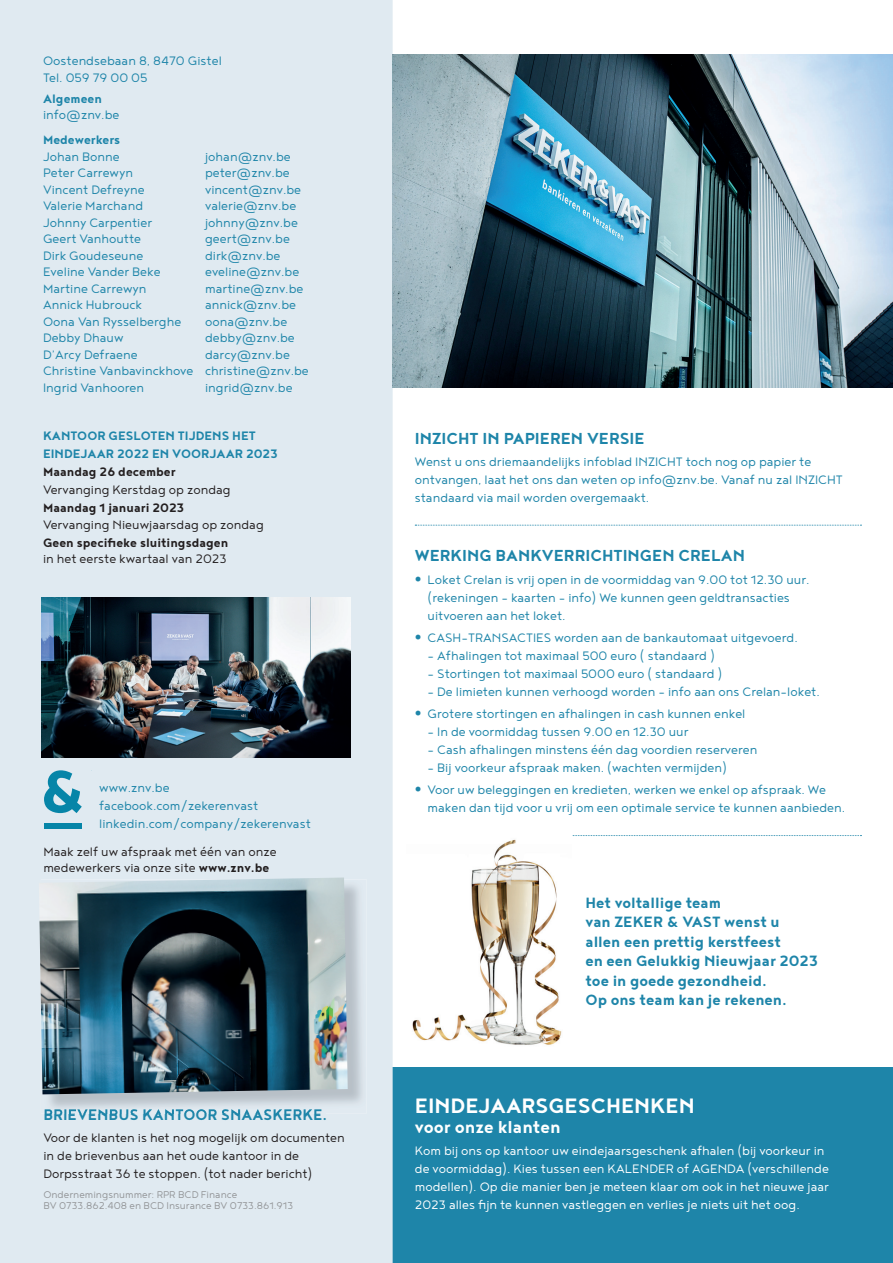
<style>
.page{position:relative;width:893px;height:1263px;background:#fff}
.page>*{position:absolute;margin:0;border:0;box-sizing:border-box;transform-origin:0 0}
.t1{font:700 25.5px "Noyh";color:#fff}
.t2{font:700 21px "Noyh";color:#fff}
.t3{font:700 19.5px "Noyh";color:#1e85a9}
.t4{font:700 18.15px/19.5px "Noyh";color:#1e85a9}
.t5{font:700 18px "Noyh";color:#1e85a9}
.t6{font:300 15px/18px "Noyh";color:#1e85a9}
.t7{font:300 15px/18px "Noyh";color:#231f20}
.t8{font:300 15px/18px "Noyh";color:#fff}
.t9{font:700 15px/18px "Noyh";color:#1e85a9}
.t10{font:700 15px "Noyh";color:#231f20}
.t11{font:300 12px/10.5px "Noyh";color:#939598}
.s1{font-weight:700}
.s2{font-family:"Helvetica";font-size:13.5px}
</style>
<div class="page">
<div style="left:393px;top:1067px;width:500px;height:196px;background:#1e85a9"></div>
<div style="left:0;top:0;width:393px;height:1263px;background:#e0eaf1"></div>
<div style="left:45px;top:1113px;width:281px;height:7px;background:#e0eaf1"></div>
<img style="left:393px;top:54px;width:500px;height:333px">
<svg style="left:572px;top:835px;width:289px;height:1px"></svg>
<svg style="left:415px;top:525px;width:446px;height:1px"></svg>
<svg style="left:44px;top:770px;width:38px;height:43px;background:#68b2c8"></svg>
<svg style="left:92px;top:770px;width:1px;height:58px"></svg>
<div style="left:44px;top:823px;width:38px;height:6px;background:#0685a8"></div>
<img style="left:41px;top:879px;width:326px;height:234px">
<img style="left:45px;top:1109px;width:281px;height:4px">
<img style="left:39px;top:877px;width:309px;height:217px">
<img style="left:42px;top:597px;width:309px;height:160px">
<img style="left:412px;top:839px;width:150px;height:206px">
<p class="t6" style="left:43px;top:52px;width:180px;line-height:16.5px">Oostendsebaan 8, 8470 Gistel<br>Tel. 059 79 00 05</p>
<p class="t9" style="left:43px;top:89px;width:60px">Algemeen</p>
<p class="t6" style="left:43px;top:105px;width:78px">info@znv.be</p>
<p class="t9" style="left:43px;top:130px;width:79px">Medewerkers</p>
<p class="t6" style="left:43px;top:147px;width:78px">Johan Bonne</p>
<p class="t6" style="left:205px;top:147px;width:87px">johan@znv.be</p>
<p class="t6" style="left:43px;top:163px;width:92px">Peter Carrewyn</p>
<p class="t6" style="left:205px;top:163px;width:86px">peter@znv.be</p>
<p class="t6" style="left:43px;top:180px;width:103px">Vincent Defreyne</p>
<p class="t6" style="left:205px;top:180px;width:98px">vincent@znv.be</p>
<p class="t6" style="left:43px;top:196px;width:102px">Valerie Marchand</p>
<p class="t6" style="left:205px;top:196px;width:93px">valerie@znv.be</p>
<p class="t6" style="left:43px;top:213px;width:111px">Johnny Carpentier</p>
<p class="t6" style="left:205px;top:213px;width:94px">johnny@znv.be</p>
<p class="t6" style="left:43px;top:229px;width:100px">Geert Vanhoutte</p>
<p class="t6" style="left:205px;top:229px;width:86px">geert@znv.be</p>
<p class="t6" style="left:43px;top:246px;width:102px">Dirk Goudeseune</p>
<p class="t6" style="left:205px;top:246px;width:77px">dirk@znv.be</p>
<p class="t6" style="left:43px;top:262px;width:119px">Eveline Vander Beke</p>
<p class="t6" style="left:205px;top:262px;width:96px">eveline@znv.be</p>
<p class="t6" style="left:43px;top:279px;width:105px">Martine Carrewyn</p>
<p class="t6" style="left:205px;top:279px;width:100px">martine@znv.be</p>
<p class="t6" style="left:43px;top:295px;width:101px">Annick Hubrouck</p>
<p class="t6" style="left:205px;top:295px;width:93px">annick@znv.be</p>
<p class="t6" style="left:43px;top:312px;width:140px">Oona Van Rysselberghe</p>
<p class="t6" style="left:205px;top:312px;width:84px">oona@znv.be</p>
<p class="t6" style="left:43px;top:328px;width:82px">Debby Dhauw</p>
<p class="t6" style="left:205px;top:328px;width:91px">debby@znv.be</p>
<p class="t6" style="left:43px;top:345px;width:96px">D’Arcy Defraene</p>
<p class="t6" style="left:43px;top:346px;width:267px;line-height:16.5px;text-indent:162px">darcy@znv.be<br>Christine Vanbavinckhove christine@znv.be<br>Ingrid Vanhooren</p>
<p class="t6" style="left:205px;top:378px;width:89px">ingrid@znv.be</p>
<p class="t9" style="left:43px;top:427px;width:236px">KANTOOR GESLOTEN TIJDENS HET<br>EINDEJAAR 2022 EN VOORJAAR 2023</p>
<p class="t10" style="left:43px;top:463px;width:134px">Maandag 26 december</p>
<p class="t7" style="left:43px;top:481px;width:189px">Vervanging Kerstdag op zondag</p>
<p class="t10" style="left:43px;top:499px;width:143px">Maandag 1 januari 2023</p>
<p class="t7" style="left:43px;top:515px;width:222px">Vervanging Nieuwjaarsdag op zondag</p>
<p class="t10" style="left:43px;top:534px;width:187px">Geen specifieke sluitingsdagen</p>
<p class="t7" style="left:43px;top:550px;width:185px">in het eerste kwartaal van 2023</p>
<p class="t6" style="left:99px;top:778px;width:213px">www.znv.be facebook.com/zekerenvast linkedin.com/company/zekerenvast</p>
<p class="t7" style="left:43px;top:842px;width:235px;line-height:16.5px">Maak zelf uw afspraak met één van onze medewerkers via onze site <span class="s1">www.znv.be</span></p>
<p class="t5" style="left:43px;top:1104px;width:285px">BRIEVENBUS KANTOOR SNAASKERKE.</p>
<p class="t7" style="left:43px;top:1128px;width:303px">Voor de klanten is het nog mogelijk om documenten in de brievenbus aan het oude kantoor in de<br>Dorpsstraat 36 te stoppen. (tot nader bericht)</p>
<p class="t11" style="left:43px;top:1189px;width:251px">Ondernemingsnummer: RPR BCD Finance<br>BV 0733.862.408 en BCD Insurance BV 0733.861.913</p>
<h3 class="t3" style="left:415px;top:427px;width:231px">INZICHT IN PAPIEREN VERSIE</h3>
<p class="t6" style="left:415px;top:452px;width:430px">Wenst u ons driemaandelijks infoblad INZICHT toch nog op papier te ontvangen, laat het ons dan weten op info@znv.be. Vanaf nu zal INZICHT standaard via mail worden overgemaakt.</p>
<h3 class="t3" style="left:415px;top:544px;width:332px">WERKING BANKVERRICHTINGEN CRELAN</h3>
<p class="t6" style="left:428px;top:570px;width:383px;text-indent:-13px"><span class="s2">•</span> Loket Crelan is vrij open in de voormiddag van 9.00 tot 12.30 uur. (rekeningen – kaarten – info) We kunnen geen geldtransacties uitvoeren aan het loket.</p>
<p class="t6" style="left:415px;top:628px;width:384px"><span class="s2">•</span> CASH-TRANSACTIES worden aan de bankautomaat uitgevoerd.</p>
<p class="t6" style="left:428px;top:646px;width:289px">- Afhalingen tot maximaal 500 euro ( standaard )</p>
<p class="t6" style="left:428px;top:664px;width:296px">- Stortingen tot maximaal 5000 euro ( standaard )</p>
<p class="t6" style="left:428px;top:682px;width:394px">- De limieten kunnen verhoogd worden – info aan ons Crelan-loket.</p>
<p class="t6" style="left:415px;top:704px;width:332px"><span class="s2">•</span> Grotere stortingen en afhalingen in cash kunnen enkel</p>
<p class="t6" style="left:428px;top:722px;width:262px">- In de voormiddag tussen 9.00 en 12.30 uur</p>
<p class="t6" style="left:428px;top:740px;width:331px">- Cash afhalingen minstens één dag voordien reserveren</p>
<p class="t6" style="left:428px;top:758px;width:301px">- Bij voorkeur afspraak maken. (wachten vermijden)</p>
<p class="t6" style="left:428px;top:781px;width:419px;text-indent:-13px"><span class="s2">•</span> Voor uw beleggingen en kredieten, werken we enkel op afspraak. We maken dan tijd voor u vrij om een optimale service te kunnen aanbieden.</p>
<p class="t4" style="left:585px;top:892px;width:234px">Het voltallige team<br>van ZEKER &amp; VAST wenst u allen een prettig kerstfeest<br>en een Gelukkig Nieuwjaar 2023 toe in goede gezondheid.<br>Op ons team kan je rekenen.</p>
<h1 class="t1" style="left:415px;top:1091px;width:281px">EINDEJAARSGESCHENKEN</h1>
<h2 class="t2" style="left:415px;top:1114px;width:147px">voor onze klanten</h2>
<p class="t8" style="left:415px;top:1141px;width:416px">Kom bij ons op kantoor uw eindejaarsgeschenk afhalen (bij voorkeur in de voormiddag). Kies tussen een KALENDER of AGENDA (verschillende modellen). Op die manier ben je meteen klaar om ook in het nieuwe jaar 2023 alles fijn te kunnen vastleggen en verlies je niets uit het oog.</p>
</div>
